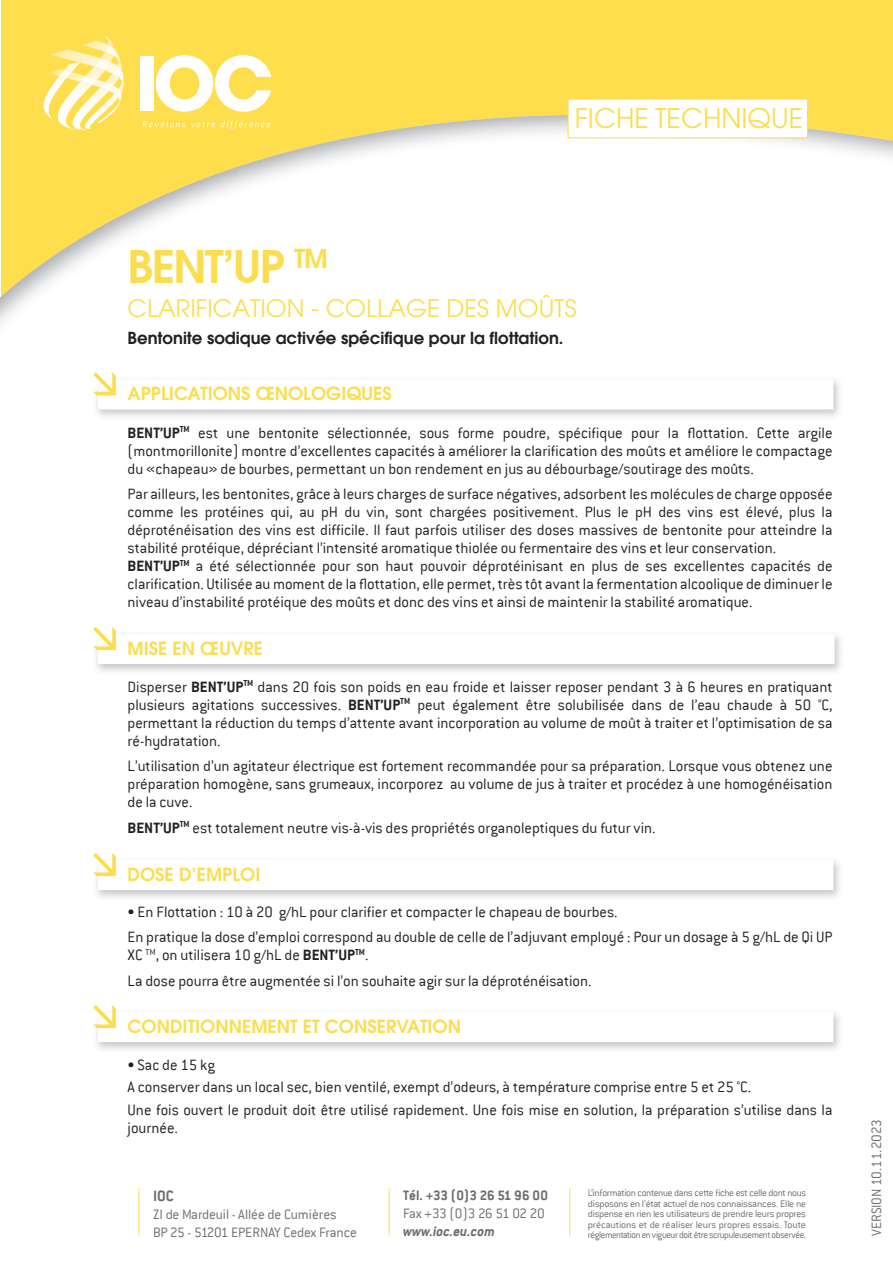
<style>
.page{position:relative;width:893px;height:1263px;background:#fff}
.page>*{position:absolute;margin:0;border:0;box-sizing:border-box;transform-origin:0 0}
.t1{font:600 45px "Avant Garde";letter-spacing:-.04em;color:#fade4f}
.t2{font:27px "Avant Garde LT";color:#fade4f}
.t3{font:24px "Avant Garde LT";color:#fade4f}
.t4{font:600 18px "Avant Garde LT";color:#fade4f}
.t5{font:300 16.5px/18px "Conduit ITC";color:#231f20}
.t6{font:600 16.5px "Avant Garde LT";color:#231f20}
.t7{font:700 16.5px "Conduit ITC";color:#6c6d70}
.t8{font:300 15px/18px "Conduit ITC";letter-spacing:-.01em;color:#6c6d70}
.t9{font:700 15px "Conduit ITC";color:#6c6d70}
.t10{font:300 15px "Conduit ITC";letter-spacing:-.03em;color:#6c6d70}
.t11{font:italic 700 15px "Conduit ITC";color:#6c6d70}
.t12{font:300 10.5px/10.5px "Conduit ITC";letter-spacing:-.035em;color:#6c6d70;text-align:justify}
.s1{font-weight:700}
</style>
<div class="page">
<div style="left:1px;top:0;width:892px;height:224px;background:#ffde4e"></div>
<img style="left:50px;top:50px;width:6px;height:12px">
<img style="left:122px;top:105px;width:2px;height:24px">
<img style="left:114px;top:105px;width:8px;height:25px">
<img style="left:56px;top:36px;width:58px;height:94px">
<img style="left:94px;top:58px;width:10px;height:12px">
<img style="left:80px;top:76px;width:17px;height:9px">
<svg style="left:104px;top:36px;width:20px;height:69px"></svg>
<img style="left:40px;top:62px;width:40px;height:59px">
<svg style="left:59px;top:70px;width:13px;height:8px"></svg>
<svg style="left:142px;top:121px;width:67px;height:6px"></svg>
<div style="left:140px;top:56px;width:14px;height:55px;background:#fff"></div>
<svg style="left:156px;top:55px;width:115px;height:57px"></svg>
<img style="left:209px;top:115px;width:526px;height:109px">
<img style="left:735px;top:121px;width:158px;height:103px">
<img style="left:104px;top:176px;width:106px;height:70px">
<img style="left:0;top:224px;width:105px;height:100px">
<svg style="left:567px;top:98px;width:242px;height:41px"></svg>
<hr style="left:139px;top:1188px;width:1px;height:47px;background:#fade4f">
<hr style="left:389px;top:1188px;width:1px;height:47px;background:#fade4f">
<hr style="left:569px;top:1188px;width:1px;height:47px;background:#fade4f">
<svg style="left:93px;top:372px;width:740px;height:37px"></svg>
<svg style="left:93px;top:627px;width:742px;height:37px"></svg>
<svg style="left:93px;top:853px;width:740px;height:37px"></svg>
<svg style="left:93px;top:1005px;width:740px;height:37px"></svg>
<h2 class="t2" style="left:575px;top:102px;width:230px">FICHE TECHNIQUE</h2>
<h1 class="t1" style="left:128px;top:237px;width:202px">BENT’UP <sup>TM</sup></h1>
<h3 class="t3" style="left:128px;top:294px;width:451px">CLARIFICATION - COLLAGE DES MOÛTS</h3>
<p class="t6" style="left:128px;top:327px;width:437px">Bentonite sodique activée spécifique pour la flottation.</p>
<p class="t4" style="left:128px;top:381px;width:266px">APPLICATIONS ŒNOLOGIQUES</p>
<p class="t5" style="left:128px;top:424px;width:706px;text-align:justify"><span class="s1">BENT’UP</span><sup>TM</sup> est une bentonite sélectionnée, sous forme poudre, spécifique pour la flottation. Cette argile (montmorillonite) montre d’excellentes capacités à améliorer la clarification des moûts et améliore le compactage du «chapeau» de bourbes, permettant un bon rendement en jus au débourbage/soutirage des moûts.</p>
<p class="t5" style="left:128px;top:485px;width:707px">Par ailleurs, les bentonites, grâce à leurs charges de surface négatives, adsorbent les molécules de charge opposée comme les protéines qui, au pH du vin, sont chargées positivement. Plus le pH des vins est élevé, plus la déproténéisation des vins est difficile. Il faut parfois utiliser des doses massives de bentonite pour atteindre la stabilité protéique, dépréciant l’intensité aromatique thiolée ou fermentaire des vins et leur conservation.<br><span class="s1">BENT’UP</span><sup>TM</sup> a été sélectionnée pour son haut pouvoir déprotéinisant en plus de ses excellentes capacités de clarification. Utilisée au moment de la flottation, elle permet, très tôt avant la fermentation alcoolique de diminuer le niveau d’instabilité protéique des moûts et donc des vins et ainsi de maintenir la stabilité aromatique.</p>
<p class="t4" style="left:128px;top:637px;width:137px">MISE EN ŒUVRE</p>
<p class="t5" style="left:128px;top:677px;width:706px;text-align:justify">Disperser <span class="s1">BENT’UP</span><sup>TM</sup> dans 20 fois son poids en eau froide et laisser reposer pendant 3 à 6 heures en pratiquant plusieurs agitations successives. <span class="s1">BENT’UP</span><sup>TM</sup> peut également être solubilisée dans de l’eau chaude à 50 °C, permettant la réduction du temps d’attente avant incorporation au volume de moût à traiter et l’optimisation de sa ré-hydratation.</p>
<p class="t5" style="left:128px;top:757px;width:706px;text-align:justify">L’utilisation d’un agitateur électrique est fortement recommandée pour sa préparation. Lorsque vous obtenez une préparation homogène, sans grumeaux, incorporez au volume de jus à traiter et procédez à une homogénéisation de la cuve.</p>
<p class="t5" style="left:128px;top:818px;width:530px"><span class="s1">BENT’UP</span><sup>TM</sup> est totalement neutre vis-à-vis des propriétés organoleptiques du futur vin.</p>
<p class="t4" style="left:128px;top:863px;width:134px">DOSE D’EMPLOI</p>
<p class="t5" style="left:128px;top:899px;width:706px;line-height:25.5px">• En Flottation : 10 à 20 g/hL pour clarifier et compacter le chapeau de bourbes.<br>En pratique la dose d’emploi correspond au double de celle de l’adjuvant employé : Pour un dosage à 5 g/hL de Qi UP</p>
<p class="t5" style="left:128px;top:942px;width:466px;line-height:25.5px">XC <sup>TM</sup>, on utilisera 10 g/hL de <span class="s1">BENT’UP</span><sup>TM</sup>.<br>La dose pourra être augmentée si l’on souhaite agir sur la déproténéisation.</p>
<p class="t4" style="left:128px;top:1014px;width:335px">CONDITIONNEMENT ET CONSERVATION</p>
<p class="t5" style="left:128px;top:1053px;width:706px;line-height:22.5px">• Sac de 15 kg<br>A conserver dans un local sec, bien ventilé, exempt d’odeurs, à température comprise entre 5 et 25 °C.<br>Une fois ouvert le produit doit être utilisé rapidement. Une fois mise en solution, la préparation s’utilise dans la</p>
<p class="t5" style="left:128px;top:1118px;width:52px">journée.</p>
<p class="t7" style="left:153px;top:1186px;width:22px">IOC</p>
<p class="t8" style="left:153px;top:1205px;width:205px">ZI de Mardeuil - Allée de Cumières<br>BP 25 - 51201 EPERNAY Cedex France</p>
<p class="t9" style="left:403px;top:1186px;width:146px">Tél. +33 (0)3 26 51 96 00</p>
<p class="t10" style="left:403px;top:1205px;width:143px">Fax +33 (0)3 26 51 02 20</p>
<p class="t11" style="left:403px;top:1222px;width:93px">www.ioc.eu.com</p>
<p class="t12" style="left:588px;top:1188px;width:220px">L’information contenue dans cette fiche est celle dont nous disposons en l’état actuel de nos connaissances. Elle ne dispense en rien les utilisateurs de prendre leurs propres précautions et de réaliser leurs propres essais. Toute réglementationenvigueurdoitêtrescrupuleusementobservée.</p>
<p class="t8" style="left:867px;top:1235px;width:118px;rotate:-90deg">VERSION 10.11.2023</p>
</div>
